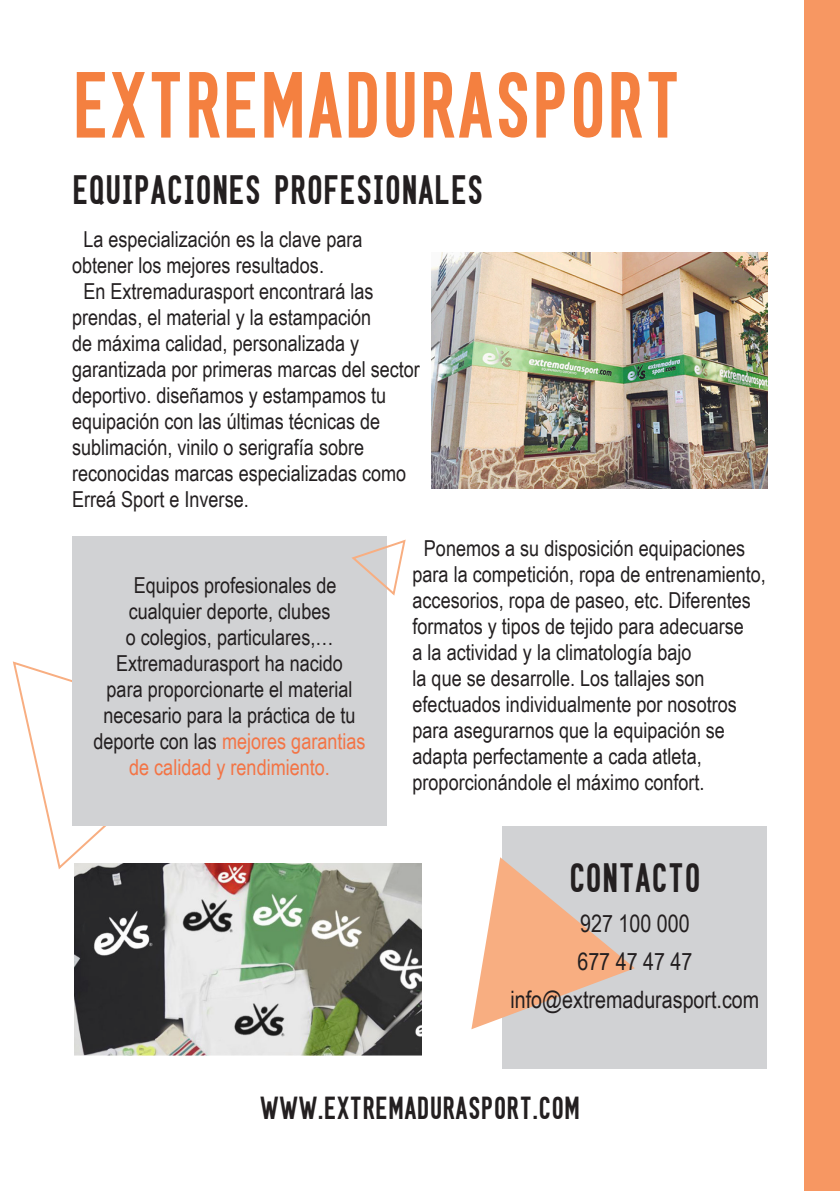
<style>
.page{position:relative;width:840px;height:1191px;background:#fff}
.page>*{position:absolute;margin:0;border:0;box-sizing:border-box;transform-origin:0 0}
.t1{font:82px "Go Long";color:#f48040}
.t2{font:36px "Go Long";color:#231f20}
.t3{font:28px "Go Long";color:#231f20}
.t4{font:24px "Arial Narrow";color:#231f20}
.t5{font:22px/26px "Arial Narrow";color:#231f20}
.s1{color:#f37445}
</style>
<div class="page">
<img style="left:74px;top:863px;width:347px;height:193px">
<svg style="left:12px;top:661px;width:206px;height:210px"></svg>
<div style="left:803px;top:0;width:36px;height:1191px;background:#f79762"></div>
<img style="left:431px;top:253px;width:336px;height:235px">
<div style="left:72px;top:537px;width:315px;height:289px;background:#d1d2d4"></div>
<svg style="left:351px;top:539px;width:55px;height:57px"></svg>
<div style="left:502px;top:826px;width:264px;height:242px;background:#d1d2d4"></div>
<svg style="left:471px;top:857px;width:163px;height:172px"></svg>
<p class="t1" style="left:72px;top:72px;width:610px">EXTREMADURASPORT</p>
<p class="t2" style="left:72px;top:175px;width:413px">EQUIPACIONES PROFESIONALES</p>
<p class="t5" style="left:72px;top:225px;width:292px;text-indent:11px">La especialización es la clave para obtener los mejores resultados.</p>
<p class="t5" style="left:72px;top:277px;width:349px;text-indent:11px">En Extremadurasport encontrará las prendas, el material y la estampación<br>de máxima calidad, personalizada y garantizada por primeras marcas del sector deportivo. diseñamos y estampamos tu equipación con las últimas técnicas de sublimación, vinilo o serigrafía sobre reconocidas marcas especializadas como Erreá Sport e Inverse.</p>
<p class="t5" style="left:93px;top:571px;width:273px;text-align:center">Equipos profesionales de cualquier deporte, clubes<br>o colegios, particulares,…<br>Extremadurasport ha nacido<br>para proporcionarte el material necesario para la práctica de tu deporte con las <span class="s1">mejores garantias de calidad y rendimiento.</span></p>
<p class="t5" style="left:412px;top:534px;width:354px;text-indent:11px">Ponemos a su disposición equipaciones para la competición, ropa de entrenamiento, accesorios, ropa de paseo, etc. Diferentes formatos y tipos de tejido para adecuarse<br>a la actividad y la climatología bajo<br>la que se desarrolle. Los tallajes son efectuados individualmente por nosotros para asegurarnos que la equipación se adapta perfectamente a cada atleta, proporcionándole el máximo confort.</p>
<p class="t2" style="left:568px;top:863px;width:133px">CONTACTO</p>
<p class="t4" style="left:579px;top:906px;width:111px">927 100 000</p>
<p class="t4" style="left:577px;top:944px;width:116px">677 47 47 47</p>
<p class="t4" style="left:510px;top:982px;width:250px">info@extremadurasport.com</p>
<p class="t3" style="left:260px;top:1096px;width:321px">WWW.EXTREMADURASPORT.COM</p>
</div>
